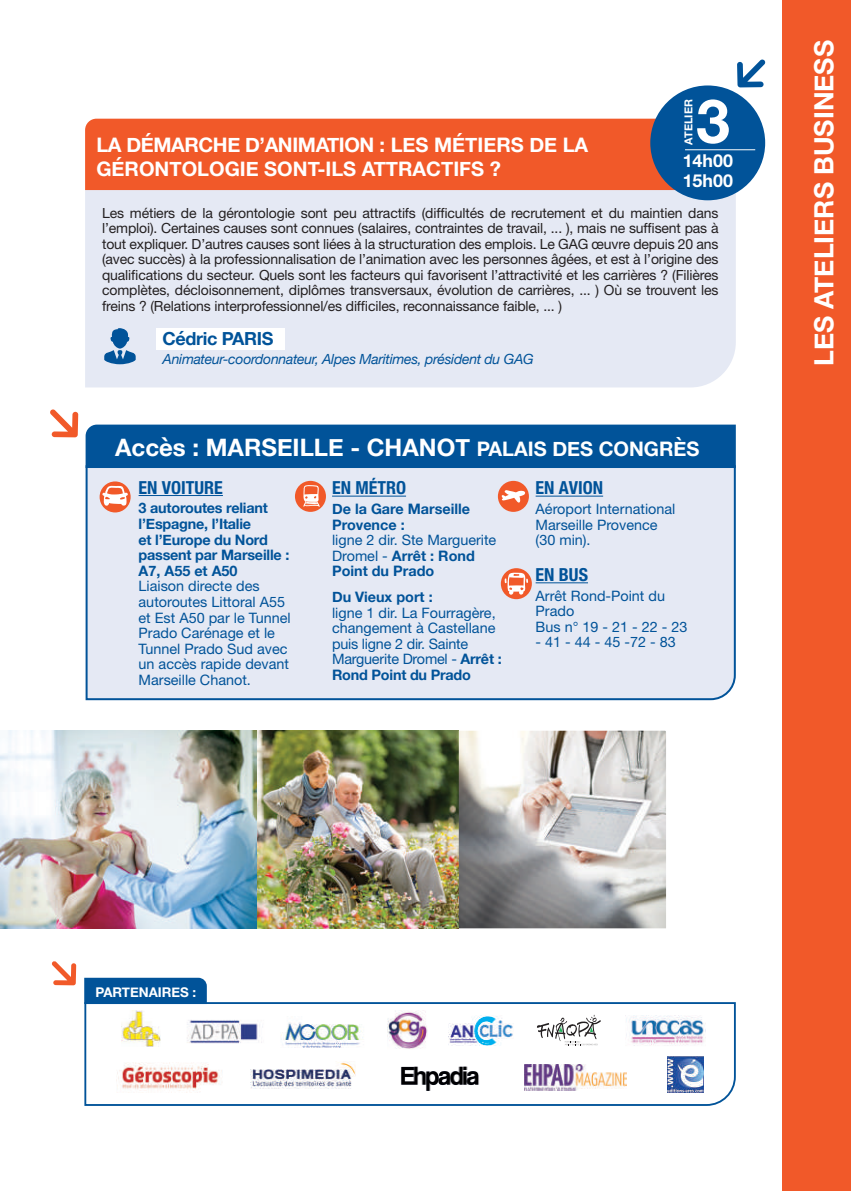
<style>
.page{position:relative;width:851px;height:1191px;background:#fff}
.page>*{position:absolute;margin:0;border:0;box-sizing:border-box;transform-origin:0 0}
.t1{font:700 60.8px "Helvetica Neue LT Std";color:#fff}
.t2{font:700 26.6px "Helvetica Neue";color:#fff}
.t3{font:700 24px "Helvetica Neue";color:#fff}
.t4{font:700 20px/24px "Helvetica Neue";color:#fff}
.t5{font:700 condensed 18px "Helvetica Neue LT Std";color:#015399}
.t6{font:700 18px "Helvetica Neue";letter-spacing:-.02em;color:#015399}
.t7{font:700 17.8px/19.4px "Helvetica Neue LT Std";color:#fff}
.t8{font:14.4px/15.6px "Helvetica Neue";color:#015399}
.t9{font:700 14.4px/15.6px "Helvetica Neue";letter-spacing:-.015em;color:#015399}
.t10{font:14px/15.4px "Helvetica Neue";letter-spacing:-.01em;color:#231f20;text-align:justify}
.t11{font:italic 14px "Helvetica Neue";letter-spacing:-.02em;color:#015399}
.t12{font:700 13.4px "Helvetica Neue";color:#fff}
.t13{font:700 11px "Helvetica Neue LT Std";color:#fff}
.s1{font-size:20px}
.s2{font-weight:700}
</style>
<div class="page">
<div style="left:85px;top:190px;width:650px;height:197px;background:#e5e9f4"></div>
<div style="left:85px;top:119px;width:589px;height:71px;background:#f15929"></div>
<svg style="left:737px;top:59px;width:28px;height:28px"></svg>
<div style="left:650px;top:85px;width:115px;height:115px;background:#015399;border-radius:50%"></div>
<hr style="left:685px;top:149px;width:70px;height:1px;background:#fff">
<svg style="left:104px;top:328px;width:32px;height:36px"></svg>
<div style="left:156px;top:328px;width:129px;height:22px;background:#fff"></div>
<div style="left:782px;top:0;width:68px;height:1191px;background:#f15929"></div>
<svg style="left:52px;top:961px;width:24px;height:24px"></svg>
<svg style="left:84px;top:1002px;width:652px;height:104px"></svg>
<div style="left:84px;top:977px;width:123px;height:27px;background:#015399"></div>
<img style="left:121px;top:1010px;width:40px;height:36px">
<img style="left:179px;top:1012px;width:87px;height:35px">
<img style="left:387px;top:1010px;width:40px;height:39px">
<img style="left:448px;top:1015px;width:65px;height:30px">
<svg style="left:537px;top:1014px;width:63px;height:31px"></svg>
<img style="left:280px;top:1008px;width:90px;height:44px">
<img style="left:116px;top:1062px;width:107px;height:30px">
<img style="left:667px;top:1056px;width:36px;height:36px">
<img style="left:251px;top:1061px;width:104px;height:27px">
<img style="left:399px;top:1061px;width:82px;height:31px">
<img style="left:524px;top:1064px;width:102px;height:26px">
<img style="left:625px;top:1015px;width:80px;height:31px">
<img style="left:0;top:730px;width:666px;height:198px">
<div style="left:85px;top:464px;width:651px;height:237px;background:#e5e9f4"></div>
<div style="left:86px;top:424px;width:649px;height:44px;background:#015399"></div>
<hr style="left:138px;top:495px;width:85px;height:1px;background:#015399">
<hr style="left:332px;top:495px;width:74px;height:1px;background:#015399">
<hr style="left:535px;top:495px;width:68px;height:1px;background:#015399">
<hr style="left:535px;top:582px;width:53px;height:1px;background:#015399">
<div style="left:100px;top:481px;width:31px;height:31px;background:#f15929;border-radius:50%"></div>
<svg style="left:102px;top:485px;width:26px;height:22px"></svg>
<div style="left:498px;top:481px;width:31px;height:31px;background:#f15929;border-radius:50%"></div>
<svg style="left:501px;top:490px;width:24px;height:13px"></svg>
<svg style="left:50px;top:409px;width:28px;height:28px"></svg>
<div style="left:295px;top:481px;width:31px;height:31px;background:#f15929;border-radius:50%"></div>
<svg style="left:303px;top:485px;width:17px;height:22px"></svg>
<svg style="left:500px;top:568px;width:31px;height:31px"></svg>
<svg style="left:504px;top:572px;width:24px;height:23px"></svg>
<h3 class="t4" style="left:96px;top:133px;width:493px">LA DÉMARCHE D’ANIMATION : LES MÉTIERS DE LA<br>GÉRONTOLOGIE SONT-ILS ATTRACTIFS ?</h3>
<p class="t13" style="left:681px;top:145px;width:47px;rotate:-90deg">ATELIER</p>
<h1 class="t1" style="left:696px;top:84px;width:35px">3</h1>
<p class="t7" style="left:682px;top:151px;width:52px">14h00<br>15h00</p>
<p class="t10" style="left:102px;top:205px;width:618px">Les métiers de la gérontologie sont peu attractifs (difficultés de recrutement et du maintien dans l’emploi). Certaines causes sont connues (salaires, contraintes de travail, ... ), mais ne suffisent pas à tout expliquer. D’autres causes sont liées à la structuration des emplois. Le GAG œuvre depuis 20 ans (avec succès) à la professionnalisation de l’animation avec les personnes âgées, et est à l’origine des qualifications du secteur. Quels sont les facteurs qui favorisent l’attractivité et les carrières ? (Filières complètes, décloisonnement, diplômes transversaux, évolution de carrières, ... ) Où se trouvent les freins ? (Relations interprofessionnel/es difficiles, reconnaissance faible, ... )</p>
<p class="t6" style="left:162px;top:324px;width:112px">Cédric PARIS</p>
<p class="t11" style="left:162px;top:349px;width:372px">Animateur-coordonnateur, Alpes Maritimes, président du GAG</p>
<h3 class="t3" style="left:115px;top:429px;width:585px">Accès : MARSEILLE - CHANOT <span class="s1">PALAIS DES CONGRÈS</span></h3>
<p class="t5" style="left:138px;top:476px;width:86px">EN VOITURE</p>
<p class="t9" style="left:138px;top:501px;width:152px">3 autoroutes reliant l’Espagne, l’Italie<br>et l’Europe du Nord passent par Marseille :<br>A7, A55 et A50</p>
<p class="t8" style="left:138px;top:578px;width:153px">Liaison directe des autoroutes Littoral A55 et Est A50 par le Tunnel<br>Prado Carénage et le<br>Tunnel Prado Sud avec un accès rapide devant<br>Marseille Chanot.</p>
<p class="t5" style="left:332px;top:477px;width:75px">EN MÉTRO</p>
<p class="t9" style="left:332px;top:501px;width:140px">De la Gare Marseille<br>Provence :</p>
<p class="t8" style="left:332px;top:532px;width:166px">ligne 2 dir. Ste Marguerite<br>Dromel - <span class="s2">Arrêt : Rond<br>Point du Prado</span></p>
<p class="t9" style="left:332px;top:589px;width:102px">Du Vieux port :</p>
<p class="t8" style="left:332px;top:604px;width:171px">ligne 1 dir. La Fourragère, changement à Castellane puis ligne 2 dir. Sainte<br>Marguerite Dromel - <span class="s2">Arrêt :<br>Rond Point du Prado</span></p>
<p class="t5" style="left:535px;top:477px;width:69px">EN AVION</p>
<p class="t8" style="left:535px;top:501px;width:141px">Aéroport International<br>Marseille Provence (30 min).</p>
<p class="t5" style="left:535px;top:564px;width:54px">EN BUS</p>
<p class="t8" style="left:535px;top:587px;width:153px">Arrêt Rond-Point du<br>Prado<br>Bus n° 19 - 21 - 22 - 23</p>
<p class="t8" style="left:535px;top:634px;width:142px">- 41 - 44 - 45 -72 - 83</p>
<h2 class="t2" style="left:803px;top:366px;width:327px;rotate:-90deg">LES ATELIERS BUSINESS</h2>
<p class="t12" style="left:95px;top:981px;width:102px">PARTENAIRES :</p>
</div>
